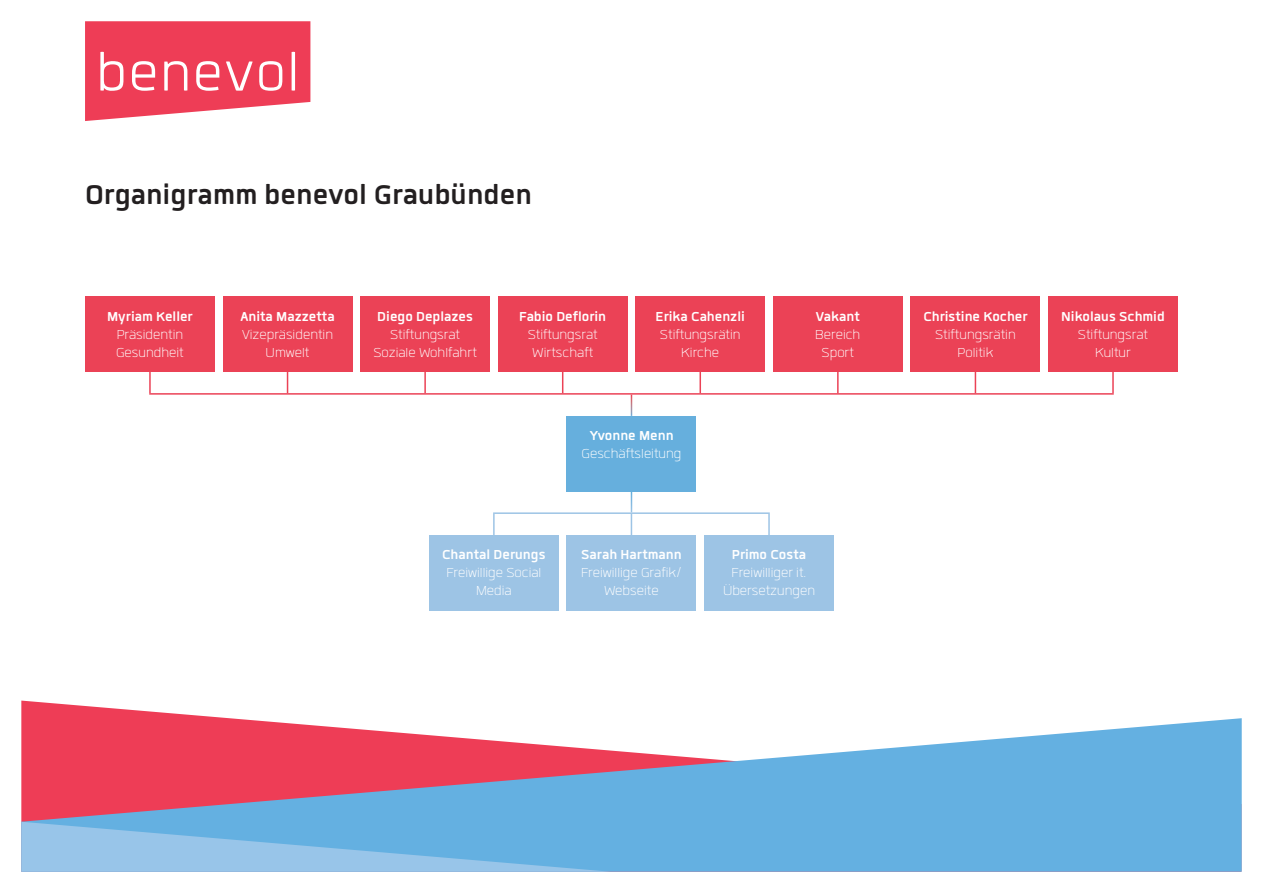
<style>
.page{position:relative;width:1263px;height:893px;background:#fff}
.page>*{position:absolute;margin:0;border:0;box-sizing:border-box;transform-origin:0 0}
.t1{font:700 37.5px "Quan";color:#231f20}
.t2{font:300 18px/18px "Quan";color:#fff;text-align:center}
.t3{font:700 18px "Quan";color:#fff}
</style>
<div class="page">
<svg style="left:85px;top:21px;width:225px;height:100px;background:#f05e73"></svg>
<svg style="left:21px;top:701px;width:205px;height:17px"></svg>
<svg style="left:21px;top:718px;width:1221px;height:154px;background:#9d9dc0"></svg>
<svg style="left:21px;top:822px;width:590px;height:50px;background:#7ebae4"></svg>
<div style="left:85px;top:297px;width:130px;height:75px;background:#eb4256"></div>
<div style="left:223px;top:297px;width:129px;height:75px;background:#eb4256"></div>
<div style="left:360px;top:297px;width:130px;height:75px;background:#eb4256"></div>
<div style="left:498px;top:297px;width:130px;height:75px;background:#eb4256"></div>
<div style="left:635px;top:297px;width:130px;height:75px;background:#eb4256"></div>
<div style="left:773px;top:297px;width:130px;height:75px;background:#eb4256"></div>
<div style="left:910px;top:297px;width:130px;height:75px;background:#eb4256"></div>
<div style="left:1048px;top:297px;width:130px;height:75px;background:#eb4256"></div>
<div style="left:567px;top:416px;width:129px;height:75px;background:#66afdd"></div>
<hr style="left:149px;top:372px;width:2px;height:21px;background:#eb4256">
<svg style="left:631px;top:395px;width:1px;height:21px"></svg>
<hr style="left:1112px;top:372px;width:2px;height:21px;background:#eb4256">
<hr style="left:149px;top:393px;width:965px;height:2px;background:#eb4256">
<svg style="left:287px;top:372px;width:1px;height:21px"></svg>
<hr style="left:424px;top:372px;width:2px;height:21px;background:#eb4256">
<svg style="left:562px;top:372px;width:1px;height:21px"></svg>
<hr style="left:699px;top:372px;width:2px;height:21px;background:#eb4256">
<hr style="left:837px;top:372px;width:2px;height:21px;background:#eb4256">
<svg style="left:975px;top:372px;width:1px;height:21px"></svg>
<div style="left:429px;top:535px;width:130px;height:75px;background:#9dc4e5"></div>
<div style="left:566px;top:535px;width:130px;height:75px;background:#9dc4e5"></div>
<hr style="left:493px;top:514px;width:2px;height:21px;background:#9dc4e5">
<svg style="left:631px;top:491px;width:1px;height:44px"></svg>
<hr style="left:493px;top:512px;width:277px;height:2px;background:#9dc4e5">
<div style="left:704px;top:535px;width:130px;height:75px;background:#9dc4e5"></div>
<hr style="left:768px;top:514px;width:2px;height:21px;background:#9dc4e5">
<h1 class="t1" style="left:85px;top:176px;width:448px">Organigramm benevol Graubünden</h1>
<p class="t3" style="left:107px;top:308px;width:87px">Myriam Keller</p>
<p class="t2" style="left:116px;top:325px;width:69px;text-align:left">Präsidentin<br>Gesundheit</p>
<p class="t3" style="left:240px;top:308px;width:96px">Anita Mazzetta</p>
<p class="t2" style="left:242px;top:325px;width:93px">Vizepräsidentin<br>Umwelt</p>
<p class="t3" style="left:377px;top:308px;width:97px">Diego Deplazes</p>
<p class="t2" style="left:373px;top:325px;width:105px">Stiftungsrat<br>Soziale Wohlfahrt</p>
<p class="t3" style="left:519px;top:308px;width:88px">Fabio Deflorin</p>
<p class="t2" style="left:528px;top:325px;width:72px;text-align:left">Stiftungsrat<br>Wirtschaft</p>
<p class="t3" style="left:656px;top:308px;width:91px">Erika Cahenzli</p>
<p class="t2" style="left:660px;top:325px;width:82px">Stiftungsrätin<br>Kirche</p>
<p class="t3" style="left:589px;top:427px;width:86px">Yvonne Menn</p>
<p class="t2" style="left:581px;top:444px;width:101px">Geschäftsleitung</p>
<p class="t3" style="left:816px;top:308px;width:45px">Vakant</p>
<p class="t2" style="left:815px;top:325px;width:47px">Bereich<br>Sport</p>
<p class="t3" style="left:442px;top:546px;width:105px">Chantal Derungs</p>
<p class="t2" style="left:446px;top:564px;width:97px">Freiwillige Social<br>Media</p>
<p class="t3" style="left:581px;top:546px;width:102px">Sarah Hartmann</p>
<p class="t2" style="left:581px;top:564px;width:102px">Freiwillige Grafik/<br>Webseite</p>
<p class="t3" style="left:732px;top:546px;width:76px">Primo Costa</p>
<p class="t2" style="left:723px;top:564px;width:94px">Freiwilliger it.<br>Übersetzungen</p>
<p class="t3" style="left:923px;top:308px;width:106px">Christine Kocher</p>
<p class="t2" style="left:935px;top:325px;width:82px">Stiftungsrätin<br>Politik</p>
<p class="t3" style="left:1061px;top:308px;width:105px">Nikolaus Schmid</p>
<p class="t2" style="left:1078px;top:325px;width:72px">Stiftungsrat<br>Kultur</p>
</div>
